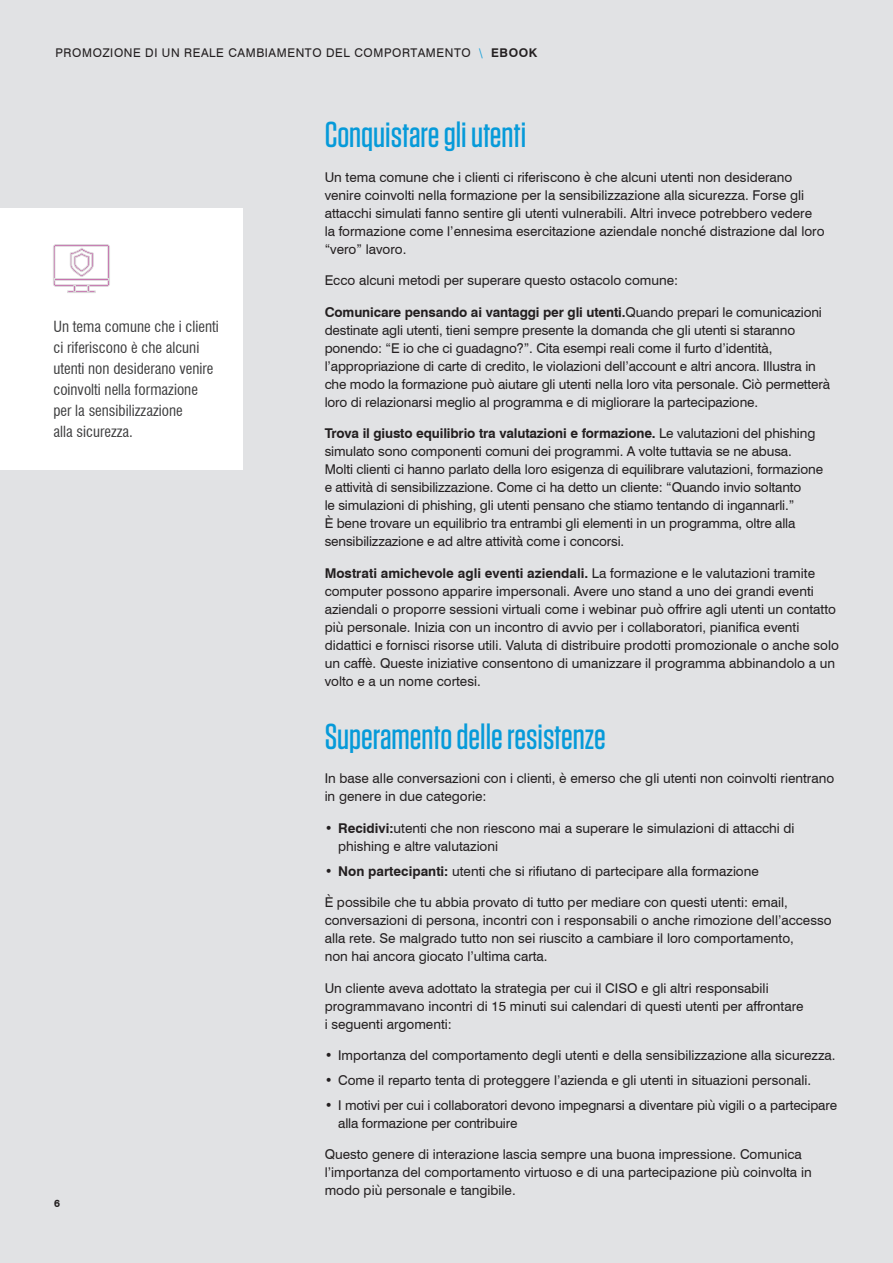
<style>
.page{position:relative;width:893px;height:1263px;background:#e1e2e4}
.page>*{position:absolute;margin:0;border:0;box-sizing:border-box;transform-origin:0 0}
.t1{font:500 36px "Tungsten";color:#069ad9}
.t2{font:condensed 15px/21px "Swiss 721 BT";color:#3e3e3f}
.t3{font:13.5px/18px "Swiss 721 BT";color:#231f20}
.t4{font:12px "Swiss 721 BT";letter-spacing:.05em;color:#231f20}
.t5{font:700 10.5px "Swiss 721 BT";color:#231f20}
.s1{color:#069ad9}
.s2{font-weight:700}
</style>
<div class="page">
<div style="left:0;top:208px;width:242px;height:262px;background:#fff"></div>
<div style="left:68px;top:291px;width:27px;height:2px;background:#ba3b96;border:1px solid #dcdddc"></div>
<svg style="left:53px;top:244px;width:57px;height:48px"></svg>
<p class="t4" style="left:55px;top:45px;width:483px">PROMOZIONE DI UN REALE CAMBIAMENTO DEL COMPORTAMENTO <span class="s1">\</span> <span class="s2">EBOOK</span></p>
<p class="t2" style="left:53px;top:316px;width:167px">Un tema comune che i clienti ci riferiscono è che alcuni utenti non desiderano venire coinvolti nella formazione per la sensibilizzazione<br>alla sicurezza.</p>
<p class="t5" style="left:54px;top:1197px;width:7px">6</p>
<h1 class="t1" style="left:325px;top:116px;width:203px">Conquistare gli utenti</h1>
<p class="t3" style="left:325px;top:168px;width:501px">Un tema comune che i clienti ci riferiscono è che alcuni utenti non desiderano venire coinvolti nella formazione per la sensibilizzazione alla sicurezza. Forse gli attacchi simulati fanno sentire gli utenti vulnerabili. Altri invece potrebbero vedere la formazione come l’ennesima esercitazione aziendale nonché distrazione dal loro “vero” lavoro.</p>
<p class="t3" style="left:325px;top:271px;width:355px">Ecco alcuni metodi per superare questo ostacolo comune:</p>
<p class="t3" style="left:325px;top:303px;width:507px"><span class="s2">Comunicare pensando ai vantaggi per gli utenti.</span>Quando prepari le comunicazioni destinate agli utenti, tieni sempre presente la domanda che gli utenti si staranno ponendo: “E io che ci guadagno?”. Cita esempi reali come il furto d’identità, l’appropriazione di carte di credito, le violazioni dell’account e altri ancora. Illustra in che modo la formazione può aiutare gli utenti nella loro vita personale. Ciò permetterà loro di relazionarsi meglio al programma e di migliorare la partecipazione.</p>
<p class="t3" style="left:325px;top:424px;width:500px"><span class="s2">Trova il giusto equilibrio tra valutazioni e formazione.</span> Le valutazioni del phishing simulato sono componenti comuni dei programmi. A volte tuttavia se ne abusa.<br>Molti clienti ci hanno parlato della loro esigenza di equilibrare valutazioni, formazione e attività di sensibilizzazione. Come ci ha detto un cliente: “Quando invio soltanto<br>le simulazioni di phishing, gli utenti pensano che stiamo tentando di ingannarli.”<br>È bene trovare un equilibrio tra entrambi gli elementi in un programma, oltre alla sensibilizzazione e ad altre attività come i concorsi.</p>
<p class="t3" style="left:325px;top:564px;width:516px"><span class="s2">Mostrati amichevole agli eventi aziendali.</span> La formazione e le valutazioni tramite computer possono apparire impersonali. Avere uno stand a uno dei grandi eventi aziendali o proporre sessioni virtuali come i webinar può offrire agli utenti un contatto più personale. Inizia con un incontro di avvio per i collaboratori, pianifica eventi didattici e fornisci risorse utili. Valuta di distribuire prodotti promozionale o anche solo un caffè. Queste iniziative consentono di umanizzare il programma abbinandolo a un volto e a un nome cortesi.</p>
<h1 class="t1" style="left:325px;top:718px;width:282px">Superamento delle resistenze</h1>
<p class="t3" style="left:325px;top:769px;width:511px">In base alle conversazioni con i clienti, è emerso che gli utenti non coinvolti rientrano in genere in due categorie:</p>
<p class="t3" style="left:338px;top:819px;width:458px;text-indent:-14px">• <span class="s2">Recidivi:</span>utenti che non riescono mai a superare le simulazioni di attacchi di phishing e altre valutazioni</p>
<p class="t3" style="left:325px;top:862px;width:436px">• <span class="s2">Non partecipanti:</span> utenti che si rifiutano di partecipare alla formazione</p>
<p class="t3" style="left:325px;top:893px;width:508px">È possibile che tu abbia provato di tutto per mediare con questi utenti: email, conversazioni di persona, incontri con i responsabili o anche rimozione dell’accesso alla rete. Se malgrado tutto non sei riuscito a cambiare il loro comportamento,<br>non hai ancora giocato l’ultima carta.</p>
<p class="t3" style="left:325px;top:979px;width:480px">Un cliente aveva adottato la strategia per cui il CISO e gli altri responsabili programmavano incontri di 15 minuti sui calendari di questi utenti per affrontare i seguenti argomenti:</p>
<p class="t3" style="left:325px;top:1046px;width:512px">• Importanza del comportamento degli utenti e della sensibilizzazione alla sicurezza.</p>
<p class="t3" style="left:325px;top:1071px;width:488px">• Come il reparto tenta di proteggere l’azienda e gli utenti in situazioni personali.</p>
<p class="t3" style="left:338px;top:1096px;width:501px;text-indent:-14px">• I motivi per cui i collaboratori devono impegnarsi a diventare più vigili o a partecipare alla formazione per contribuire</p>
<p class="t3" style="left:325px;top:1145px;width:488px">Questo genere di interazione lascia sempre una buona impressione. Comunica l’importanza del comportamento virtuoso e di una partecipazione più coinvolta in modo più personale e tangibile.</p>
</div>
